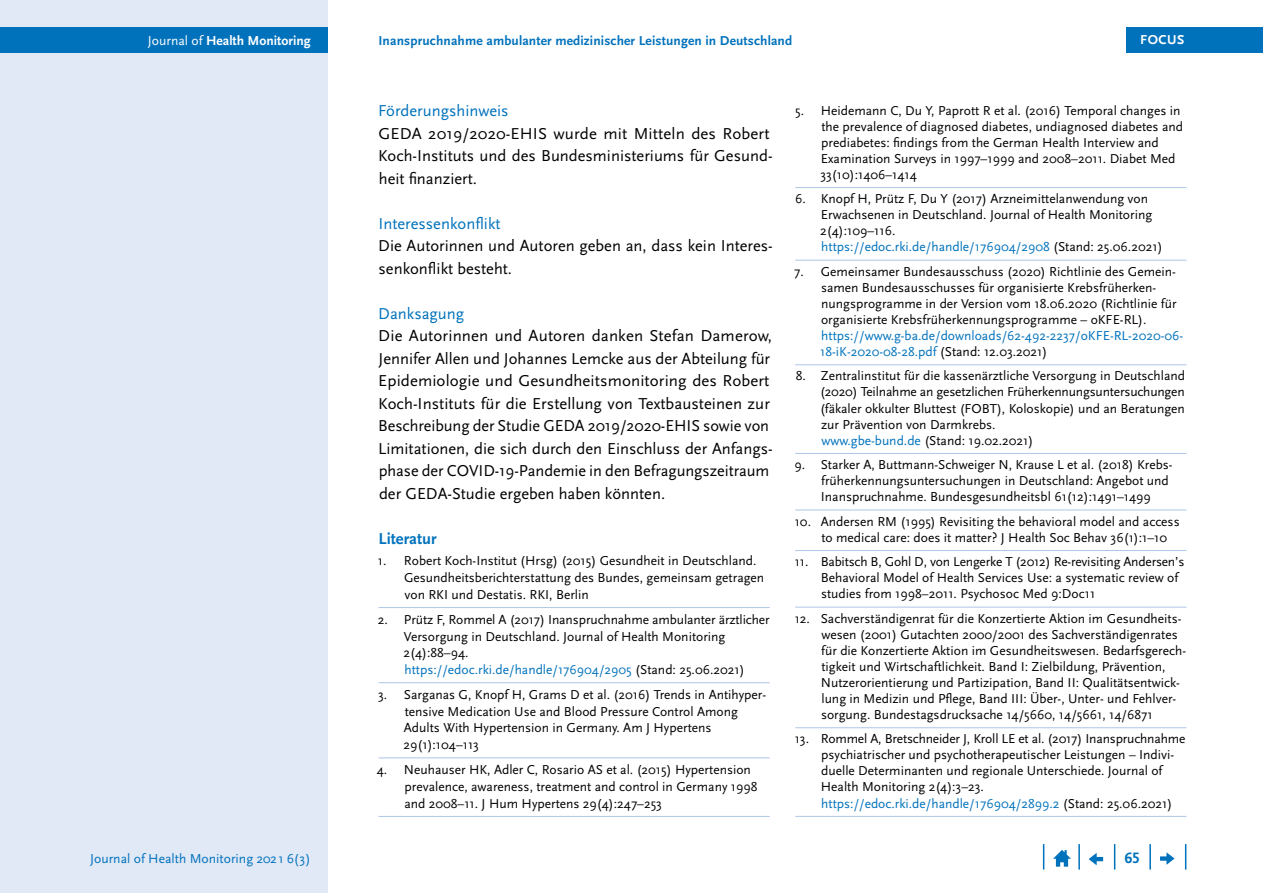
<style>
.page{position:relative;width:1263px;height:893px;background:#fff}
.page>*{position:absolute;margin:0;border:0;box-sizing:border-box;transform-origin:0 0}
.Copy{font:16.5px/22.5px "Scala Sans Pro";color:#000}
.t1{font:16.5px "Scala Sans Pro";color:#0072bc}
.t2{font:700 16.5px "Scala Sans Pro";color:#0072bc}
.t3{font:700 15.75px "Scala Sans Pro";color:#0072bc}
.t4{font:13.65px "Scala Sans Pro";color:#0072bc}
.t5{font:700 13.65px "Scala Sans Pro";color:#fff}
.Literaturverzeichnis{font:13.5px/16px "Scala Sans Pro";color:#000}
.t6{font:700 13.5px "Scala Sans Pro";letter-spacing:.01em;color:#0072bc}
.t7{font:700 13.5px "Scala Sans Pro";letter-spacing:.04em;color:#fff}
.s1{font-weight:400}
.s2{color:#0072bc}
</style>
<div class="page">
<div style="left:0;top:0;width:327px;height:893px;background:#e1e8f6"></div>
<div style="left:0;top:28px;width:327px;height:25px;background:#0072bc"></div>
<svg style="left:1185px;top:844px;width:1px;height:26px"></svg>
<hr style="left:1149px;top:844px;width:2px;height:26px;background:#0072bc">
<svg style="left:1114px;top:844px;width:1px;height:26px"></svg>
<hr style="left:1078px;top:844px;width:2px;height:26px;background:#0072bc">
<svg style="left:1043px;top:844px;width:1px;height:26px"></svg>
<svg style="left:1053px;top:850px;width:18px;height:17px"></svg>
<svg style="left:1089px;top:853px;width:14px;height:12px"></svg>
<svg style="left:1160px;top:852px;width:14px;height:13px"></svg>
<div style="left:1126px;top:28px;width:137px;height:25px;background:#0072bc"></div>
<hr style="left:795px;top:187px;width:391px;height:1px;background:#afc5e7">
<hr style="left:795px;top:260px;width:391px;height:1px;background:#afc5e7">
<hr style="left:795px;top:364px;width:391px;height:1px;background:#afc5e7">
<hr style="left:795px;top:453px;width:391px;height:1px;background:#afc5e7">
<hr style="left:795px;top:510px;width:391px;height:1px;background:#afc5e7">
<hr style="left:795px;top:550px;width:391px;height:1px;background:#afc5e7">
<hr style="left:795px;top:607px;width:391px;height:1px;background:#afc5e7">
<hr style="left:795px;top:727px;width:391px;height:1px;background:#afc5e7">
<hr style="left:795px;top:816px;width:391px;height:1px;background:#afc5e7">
<hr style="left:378px;top:607px;width:392px;height:1px;background:#afc5e7">
<hr style="left:378px;top:682px;width:392px;height:1px;background:#afc5e7">
<hr style="left:378px;top:757px;width:392px;height:1px;background:#afc5e7">
<hr style="left:378px;top:816px;width:392px;height:1px;background:#afc5e7">
<p class="t5" style="left:148px;top:33px;width:164px"><span class="s1">Journal of</span> Health Monitoring</p>
<p class="t6" style="left:378px;top:33px;width:415px">Inanspruchnahme ambulanter medizinischer Leistungen in Deutschland</p>
<p class="t7" style="left:1140px;top:32px;width:46px">FOCUS</p>
<h2 class="t1" style="left:378px;top:101px;width:132px">Förderungshinweis</h2>
<p class="Copy" style="left:378px;top:122px;width:396px">GEDA 2019/2020-EHIS wurde mit Mitteln des Robert<br>Koch-Instituts und des Bundesministeriums für Gesund&shy;heit finanziert.</p>
<h2 class="t1" style="left:378px;top:214px;width:124px">Interessenkonflikt</h2>
<p class="Copy" style="left:378px;top:234px;width:396px">Die Autorinnen und Autoren geben an, dass kein Interes&shy;senkonflikt besteht.</p>
<h2 class="t1" style="left:378px;top:304px;width:87px">Danksagung</h2>
<p class="Copy" style="left:378px;top:324px;width:396px">Die Autorinnen und Autoren danken Stefan Damerow, Jennifer Allen und Johannes Lemcke aus der Abteilung für Epidemiologie und Gesundheitsmonitoring des Robert Koch-Instituts für die Erstellung von Textbausteinen zur Beschreibung der Studie GEDA 2019/2020-EHIS sowie von Limitationen, die sich durch den Einschluss der Anfangs&shy;phase der COVID-19-Pandemie in den Befragungszeitraum der GEDA-Studie ergeben haben könnten.</p>
<h1 class="t2" style="left:379px;top:528px;width:60px">Literatur</h1>
<p class="Literaturverzeichnis" style="left:404px;top:553px;width:362px;line-height:16.6px;text-indent:-26px">1. Robert Koch-Institut (Hrsg) (2015) Gesundheit in Deutschland.<br>Gesundheitsberichterstattung des Bundes, gemeinsam getragen von RKI und Destatis. RKI, Berlin</p>
<p class="Literaturverzeichnis" style="left:403px;top:611px;width:368px;line-height:16.6px;text-indent:-26px">2. Prütz F, Rommel A (2017) Inanspruchnahme ambulanter ärztlicher Versorgung in Deutschland. Journal of Health Monitoring 2(4):88–94.<br><span class="s2">https://edoc.rki.de/handle/176904/2905</span> (Stand: 25.06.2021)</p>
<p class="Literaturverzeichnis" style="left:403px;top:686px;width:364px;line-height:16.6px;text-indent:-25px">3. Sarganas G, Knopf H, Grams D et al. (2016) Trends in Antihyper&shy;tensive Medication Use and Blood Pressure Control Among Adults With Hypertension in Germany. Am J Hypertens 29(1):104–113</p>
<p class="Literaturverzeichnis" style="left:404px;top:761px;width:355px;line-height:16.6px;text-indent:-28px">4. Neuhauser HK, Adler C, Rosario AS et al. (2015) Hypertension prevalence, awareness, treatment and control in Germany 1998 and 2008–11. J Hum Hypertens 29(4):247–253</p>
<p class="Literaturverzeichnis" style="left:820px;top:102px;width:364px;text-indent:-25px">5. Heidemann C, Du Y, Paprott R et al. (2016) Temporal changes in the prevalence of diagnosed diabetes, undiagnosed diabetes and prediabetes: findings from the German Health Interview and Examination Surveys in 1997–1999 and 2008–2011. Diabet Med 33(10):1406–1414</p>
<p class="Literaturverzeichnis" style="left:820px;top:191px;width:344px;text-indent:-25px">6. Knopf H, Prütz F, Du Y (2017) Arzneimittelanwendung von Erwachsenen in Deutschland. Journal of Health Monitoring 2(4):109–116.<br><span class="s2">https://edoc.rki.de/handle/176904/2908</span> (Stand: 25.06.2021)</p>
<p class="Literaturverzeichnis" style="left:820px;top:263px;width:364px;text-indent:-26px">7. Gemeinsamer Bundesausschuss (2020) Richtlinie des Gemein&shy;samen Bundesausschusses für organisierte Krebsfrüherken&shy;nungsprogramme in der Version vom 18.06.2020 (Richtlinie für organisierte Krebsfrüherkennungsprogramme – oKFE-RL). <span class="s2">https://www.g-ba.de/downloads/62-492-2237/oKFE-RL-2020-06- 18-iK-2020-08-28.pdf</span> (Stand: 12.03.2021)</p>
<p class="Literaturverzeichnis" style="left:820px;top:368px;width:367px;text-indent:-24px">8. Zentralinstitut für die kassenärztliche Versorgung in Deutschland (2020) Teilnahme an gesetzlichen Früherkennungsuntersuchungen (fäkaler okkulter Bluttest (FOBT), Koloskopie) und an Beratungen zur Prävention von Darmkrebs.<br><span class="s2">www.gbe-bund.de</span> (Stand: 19.02.2021)</p>
<p class="Literaturverzeichnis" style="left:821px;top:457px;width:353px;text-indent:-26px">9. Starker A, Buttmann-Schweiger N, Krause L et al. (2018) Krebs&shy;früherkennungsuntersuchungen in Deutschland: Angebot und<br>Inanspruchnahme. Bundesgesundheitsbl 61(12):1491–1499</p>
<p class="Literaturverzeichnis" style="left:821px;top:513px;width:360px;text-indent:-27px">10. Andersen RM (1995) Revisiting the behavioral model and access to medical care: does it matter? J Health Soc Behav 36(1):1–10</p>
<p class="Literaturverzeichnis" style="left:821px;top:554px;width:365px;text-indent:-26px">11. Babitsch B, Gohl D, von Lengerke T (2012) Re-revisiting Andersen’s<br>Behavioral Model of Health Services Use: a systematic review of studies from 1998–2011. Psychosoc Med 9:Doc11</p>
<p class="Literaturverzeichnis" style="left:821px;top:610px;width:367px;text-indent:-26px">12. Sachverständigenrat für die Konzertierte Aktion im Gesundheits&shy;wesen (2001) Gutachten 2000/2001 des Sachverständigenrates für die Konzertierte Aktion im Gesundheitswesen. Bedarfsgerech&shy;tigkeit und Wirtschaftlichkeit. Band I: Zielbildung, Prävention, Nutzerorientierung und Partizipation, Band II: Qualitätsentwick&shy;lung in Medizin und Pflege, Band III: Über-, Unter- und Fehlver&shy;sorgung. Bundestagsdrucksache 14/5660, 14/5661, 14/6871</p>
<p class="Literaturverzeichnis" style="left:821px;top:731px;width:366px;text-indent:-26px">13. Rommel A, Bretschneider J, Kroll LE et al. (2017) Inanspruchnahme psychiatrischer und psychotherapeutischer Leistungen – Indivi&shy;duelle Determinanten und regionale Unterschiede. Journal of Health Monitoring 2(4):3–23. <span class="s2">https://edoc.rki.de/handle/176904/2899.2</span> (Stand: 25.06.2021)</p>
<p class="t4" style="left:90px;top:850px;width:222px">Journal of Health Monitoring 2021 6(3)</p>
<p class="t3" style="left:1124px;top:849px;width:17px">65</p>
</div>
